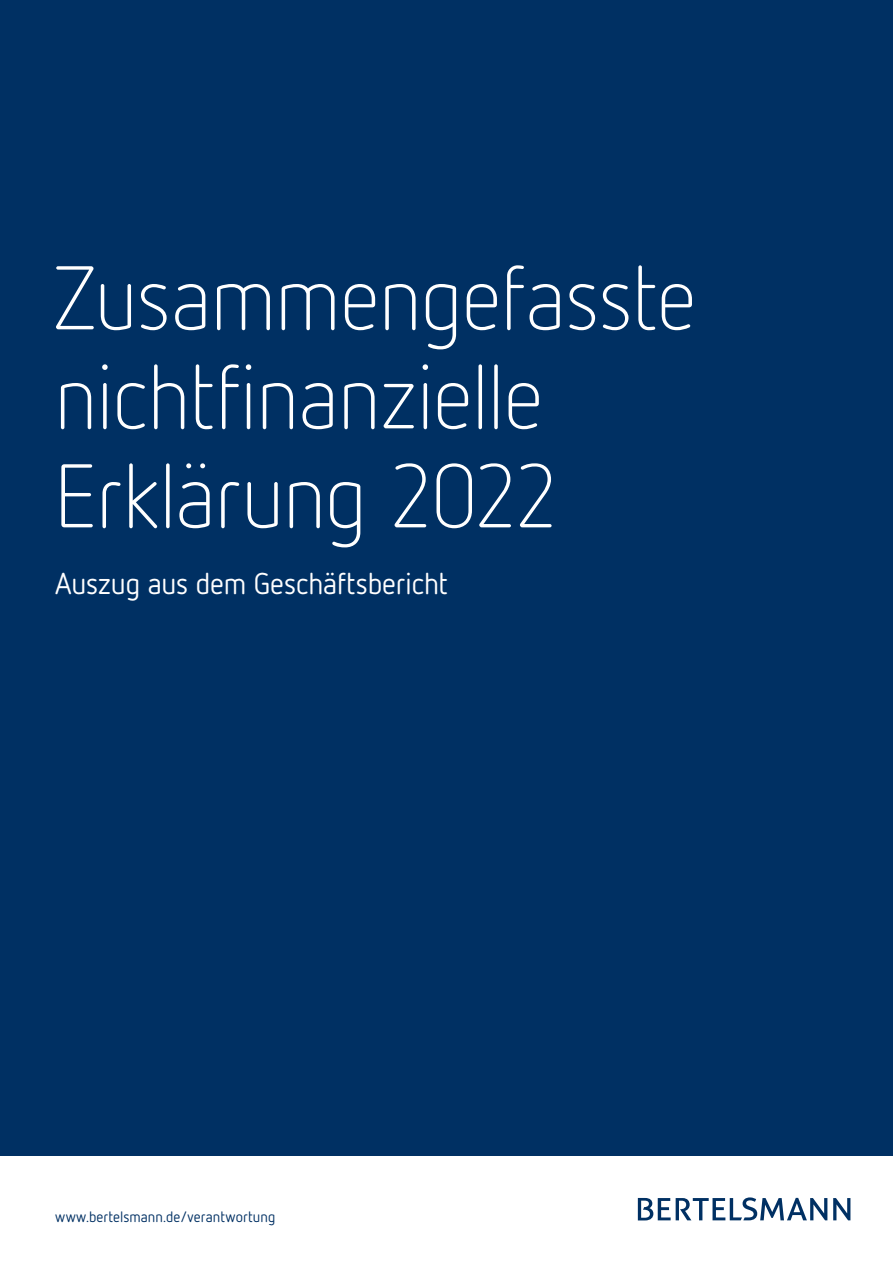
<style>
.page{position:relative;width:893px;height:1263px;background:#fff}
.page>*{position:absolute;margin:0;border:0;box-sizing:border-box;transform-origin:0 0}
.t1{font:300 90px/99px "Netto OT";letter-spacing:-.015em;color:#fff}
.t2{font:30px "Netto OT";letter-spacing:-.005em;color:#fff}
.t3{font:15px "Netto OT";letter-spacing:.005em;color:#003063}
</style>
<div class="page">
<svg style="left:833px;top:1198px;width:17px;height:22px"></svg>
<svg style="left:638px;top:1197px;width:189px;height:23px"></svg>
<div style="left:1px;top:1px;width:892px;height:1155px;background:#003063"></div>
<p class="t1" style="left:54px;top:247px;width:644px">Zusammengefasste nichtfinanzielle<br>Erklärung 2022</p>
<p class="t2" style="left:55px;top:564px;width:395px">Auszug aus dem Geschäftsbericht</p>
<p class="t3" style="left:55px;top:1208px;width:222px">www.bertelsmann.de/verantwortung</p>
</div>
